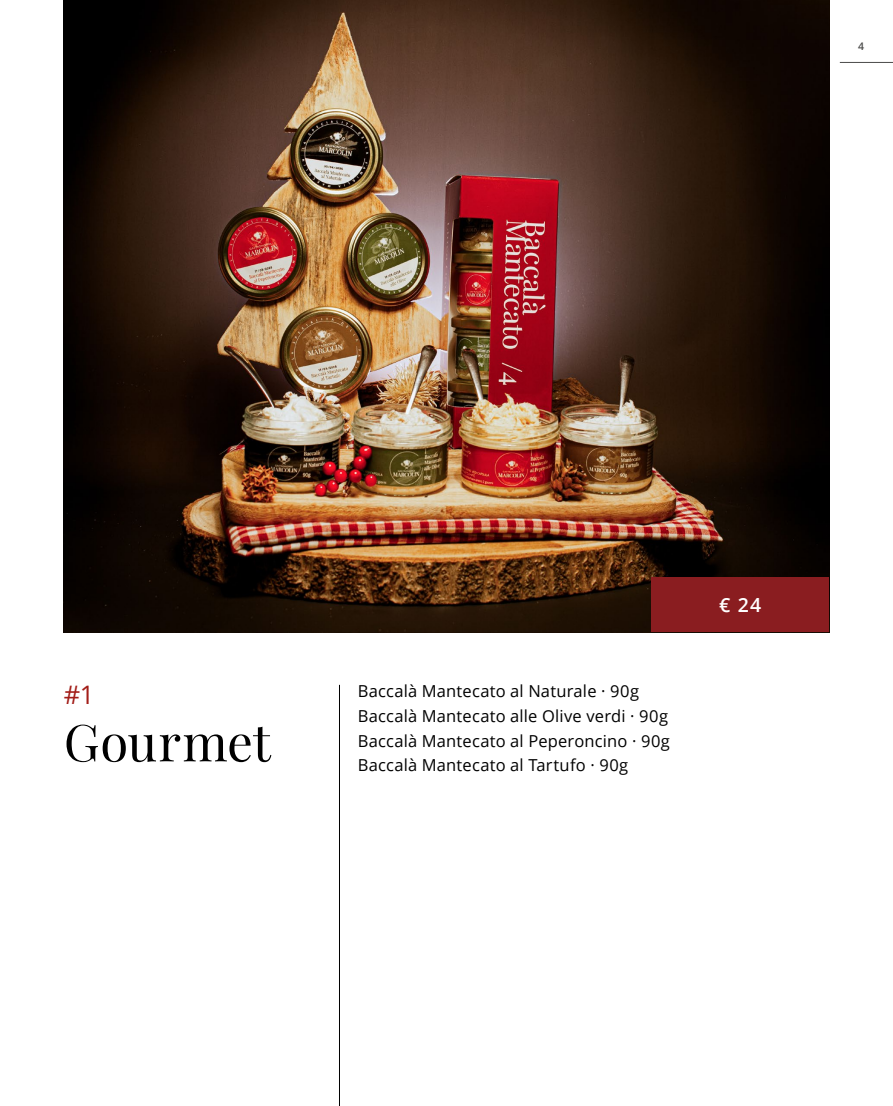
<style>
.page{position:relative;width:893px;height:1106px;background:#fff}
.page>*{position:absolute;margin:0;border:0;box-sizing:border-box;transform-origin:0 0}
.t1{font:51px "Playfair Display";letter-spacing:.005em;color:#000}
.t2{font:25.5px "Open Sans";color:#a21d18}
.t3{font:600 19.5px "Open Sans";color:#fff}
.t4{font:16.5px/24.6px "Open Sans";letter-spacing:.01em;color:#000}
.t5{font:600 10.5px "Open Sans";color:#4a4a49}
</style>
<div class="page">
<img style="left:64px;top:0;width:765px;height:632px">
<hr style="left:840px;top:62px;width:53px;height:1px;background:#4a4a49">
<div style="left:651px;top:577px;width:178px;height:55px;background:#8a1d20"></div>
<hr style="left:339px;top:685px;width:1px;height:421px;background:#000">
<p class="t5" style="left:858px;top:38px;width:7px">4</p>
<h2 class="t2" style="left:64px;top:677px;width:32px">#1</h2>
<h1 class="t1" style="left:64px;top:702px;width:209px">Gourmet</h1>
<p class="t4" style="left:358px;top:678px;width:314px">Baccalà Mantecato al Naturale · 90g Baccalà Mantecato alle Olive verdi · 90g Baccalà Mantecato al Peperoncino · 90g Baccalà Mantecato al Tartufo · 90g</p>
<p class="t3" style="left:719px;top:591px;width:44px">€ 24</p>
</div>
